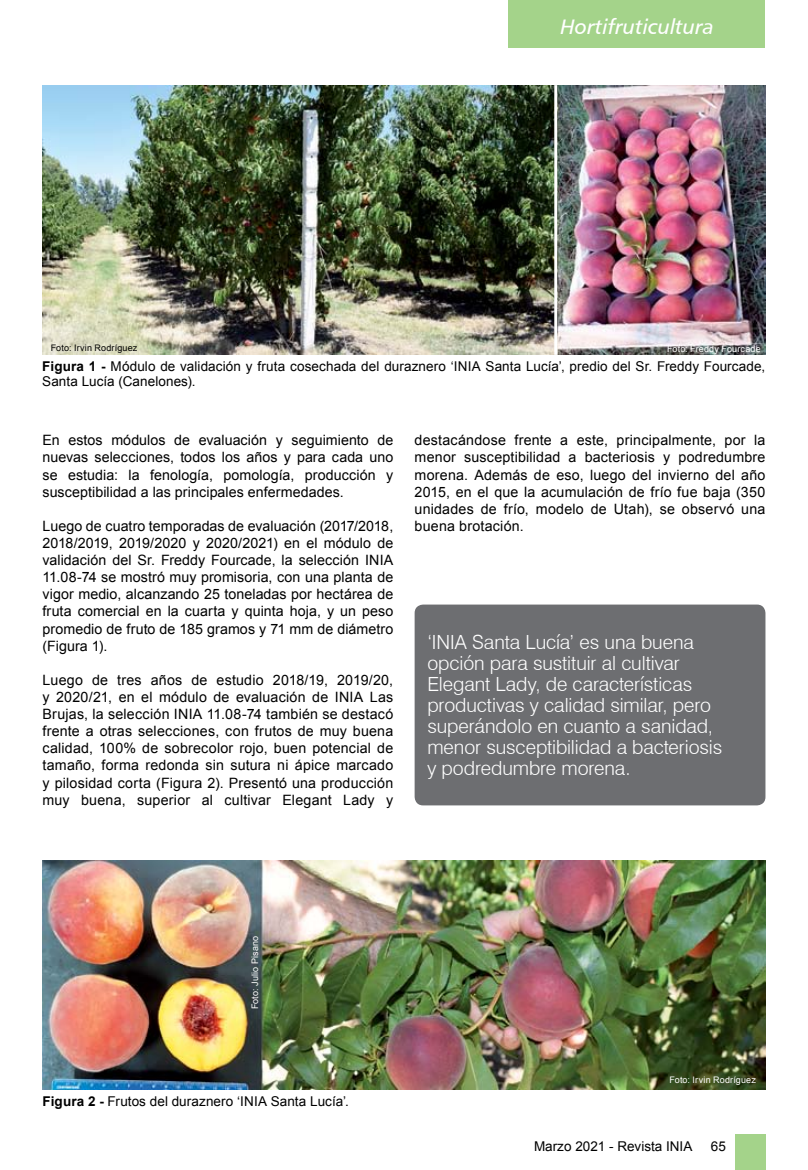
<style>
.page{position:relative;width:808px;height:1170px;background:#fff}
.page>*{position:absolute;margin:0;border:0;box-sizing:border-box;transform-origin:0 0}
.t1{font:21px "Humanist 777 BT Italic B";color:#fff}
.t2{font:300 19.5px/21px "Swiss 721 BT";letter-spacing:-.005em;color:#fff}
.t3{font:14.25px/17.1px "Arial";letter-spacing:.01em;color:#000;text-align:justify}
.t4{font:13.5px/15px "Arial";letter-spacing:.005em;color:#000}
.t5{font:9px "Arial";letter-spacing:.02em;color:#fff}
.t6{font:9px "Arial";letter-spacing:.02em;color:#000}
.s1{font-weight:700}
</style>
<div class="page">
<div style="left:508px;top:0;width:257px;height:47px;background:#a4d38a"></div>
<div style="left:734px;top:1134px;width:31px;height:35px;background:#a4d38a"></div>
<img style="left:42px;top:85px;width:723px;height:269px">
<hr style="left:554px;top:85px;width:3px;height:270px;background:#fff">
<img style="left:42px;top:860px;width:723px;height:229px">
<div style="left:415px;top:604px;width:350px;height:201px;background:#6d6e71;border-radius:9px"></div>
<h1 class="t1" style="left:560px;top:13px;width:155px">Hortifruticultura</h1>
<p class="t6" style="left:51px;top:342px;width:88px">Foto: Irvin Rodríguez</p>
<p class="t5" style="left:667px;top:343px;width:95px">Foto: Freddy Fourcade</p>
<p class="t4" style="left:42px;top:359px;width:724px"><span class="s1">Figura 1 -</span> Módulo de validación y fruta cosechada del duraznero ‘INIA Santa Lucía’, predio del Sr. Freddy Fourcade,<br>Santa Lucía (Canelones).</p>
<p class="t3" style="left:43px;top:432px;width:352px">En estos módulos de evaluación y seguimiento de nuevas selecciones, todos los años y para cada uno se estudia: la fenología, pomología, producción y susceptibilidad a las principales enfermedades.</p>
<p class="t3" style="left:43px;top:517px;width:352px">Luego de cuatro temporadas de evaluación (2017/2018, 2018/2019, 2019/2020 y 2020/2021) en el módulo de validación del Sr. Freddy Fourcade, la selección INIA 11.08-74 se mostró muy promisoria, con una planta de vigor medio, alcanzando 25 toneladas por hectárea de fruta comercial en la cuarta y quinta hoja, y un peso promedio de fruto de 185 gramos y 71 mm de diámetro (Figura 1).</p>
<p class="t3" style="left:43px;top:671px;width:352px">Luego de tres años de estudio 2018/19, 2019/20, y 2020/21, en el módulo de evaluación de INIA Las Brujas, la selección INIA 11.08-74 también se destacó frente a otras selecciones, con frutos de muy buena calidad, 100% de sobrecolor rojo, buen potencial de tamaño, forma redonda sin sutura ni ápice marcado y pilosidad corta (Figura 2). Presentó una producción muy buena, superior al cultivar Elegant Lady y</p>
<p class="t3" style="left:415px;top:432px;width:352px">destacándose frente a este, principalmente, por la menor susceptibilidad a bacteriosis y podredumbre morena. Además de eso, luego del invierno del año 2015, en el que la acumulación de frío fue baja (350 unidades de frío, modelo de Utah), se observó una buena brotación.</p>
<h2 class="t2" style="left:427px;top:631px;width:296px;text-indent:45px">Santa Lucía’ es una buena opción para sustituir al cultivar<br>Elegant Lady, de características productivas y calidad similar, pero superándolo en cuanto a sanidad, menor susceptibilidad a bacteriosis y podredumbre morena.</h2>
<h2 class="t2" style="left:427px;top:631px;width:14px">‘INIA</h2>
<p class="t5" style="left:249px;top:1009px;width:75px;rotate:-90deg">Foto: Julio Pisano</p>
<p class="t4" style="left:43px;top:1093px;width:308px"><span class="s1">Figura 2 -</span> Frutos del duraznero ‘INIA Santa Lucía’.</p>
<p class="t5" style="left:669px;top:1073px;width:88px">Foto: Irvin Rodríguez</p>
<p class="t4" style="left:534px;top:1139px;width:160px">Marzo 2021 - Revista INIA</p>
<p class="t4" style="left:711px;top:1139px;width:17px">65</p>
</div>
